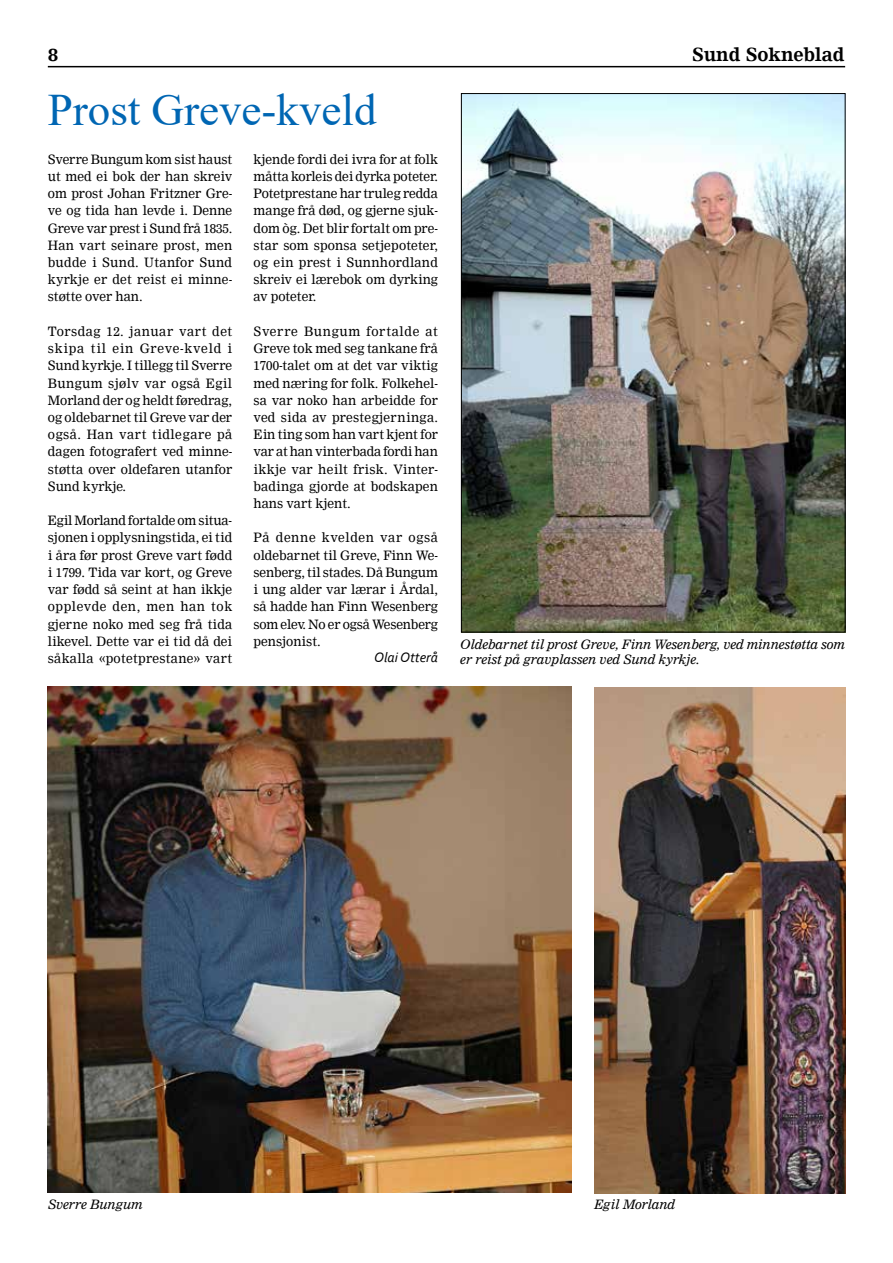
<style>
.page{position:relative;width:893px;height:1263px;background:#fff}
.page>*{position:absolute;margin:0;border:0;box-sizing:border-box;transform-origin:0 0}
.t1{font:45px "Times New Roman";color:#0066b3}
.t2{font:700 18px "Nimrod";color:#000}
.t3{font:italic 14.25px "Corbel";color:#000}
.t4{font:12.75px/17.2px "Nimrod";letter-spacing:.005em;color:#000;text-align:justify}
.t5{font:italic 12.75px/15px "Nimrod";color:#000}
</style>
<div class="page">
<hr style="left:48px;top:66px;width:797px;height:1px;background:#000">
<img style="left:463px;top:95px;width:380px;height:535px">
<img style="left:48px;top:687px;width:524px;height:506px">
<img style="left:594px;top:688px;width:251px;height:506px">
<h2 class="t2" style="left:48px;top:43px;width:12px">8</h2>
<h2 class="t2" style="left:692px;top:43px;width:154px">Sund Sokneblad</h2>
<h1 class="t1" style="left:48px;top:78px;width:330px">Prost Greve-kveld</h1>
<p class="t4" style="left:48px;top:151px;width:186px">Sverre Bungum kom sist haust ut med ei bok der han skreiv om prost Johan Fritzner Gre&shy;ve og tida han levde i. Denne Greve var prest i Sund frå 1835.<br>Han vart seinare prost, men budde i Sund. Utanfor Sund kyrkje er det reist ei minne&shy;støtte over han.</p>
<p class="t4" style="left:48px;top:323px;width:186px">Torsdag 12. januar vart det skipa til ein Greve-kveld i Sund kyrkje. I tillegg til Sverre Bungum sjølv var også Egil Morland der og heldt føredrag, og oldebarnet til Greve var der også. Han vart tidlegare på dagen fotografert ved minne&shy;støtta over oldefaren utanfor Sund kyrkje.</p>
<p class="t4" style="left:48px;top:512px;width:186px">Egil Morland fortalde om situa&shy;sjonen i opplysningstida, ei tid i åra før prost Greve vart fødd i 1799. Tida var kort, og Greve var fødd så seint at han ikkje opplevde den, men han tok gjerne noko med seg frå tida likevel. Dette var ei tid då dei såkalla «potetprestane» vart</p>
<p class="t4" style="left:254px;top:151px;width:186px">kjende fordi dei ivra for at folk måtta korleis dei dyrka poteter.<br>Potetprestane har truleg redda mange frå død, og gjerne sjuk&shy;dom òg. Det blir fortalt om pre&shy;star som sponsa setjepoteter, og ein prest i Sunnhordland skreiv ei lærebok om dyrking av poteter.</p>
<p class="t4" style="left:254px;top:323px;width:186px">Sverre Bungum fortalde at Greve tok med seg tankane frå 1700-talet om at det var viktig med næring for folk. Folkehel&shy;sa var noko han arbeidde for ved sida av prestegjerninga.<br>Ein ting som han vart kjent for var at han vinterbada fordi han ikkje var heilt frisk. Vinter&shy;badinga gjorde at bodskapen hans vart kjent.</p>
<p class="t4" style="left:254px;top:529px;width:186px">På denne kvelden var også oldebarnet til Greve, Finn We&shy;senberg, til stades. Då Bungum i ung alder var lærar i Årdal, så hadde han Finn Wesenberg som elev. No er også Wesenberg pensjonist.</p>
<p class="t3" style="left:374px;top:649px;width:65px">Olai Otterå</p>
<p class="t5" style="left:460px;top:636px;width:386px">Oldebarnet til prost Greve, Finn Wesenberg, ved minnestøtta som er reist på gravplassen ved Sund kyrkje.</p>
<p class="t5" style="left:48px;top:1197px;width:96px">Sverre Bungum</p>
<p class="t5" style="left:594px;top:1197px;width:82px">Egil Morland</p>
</div>
